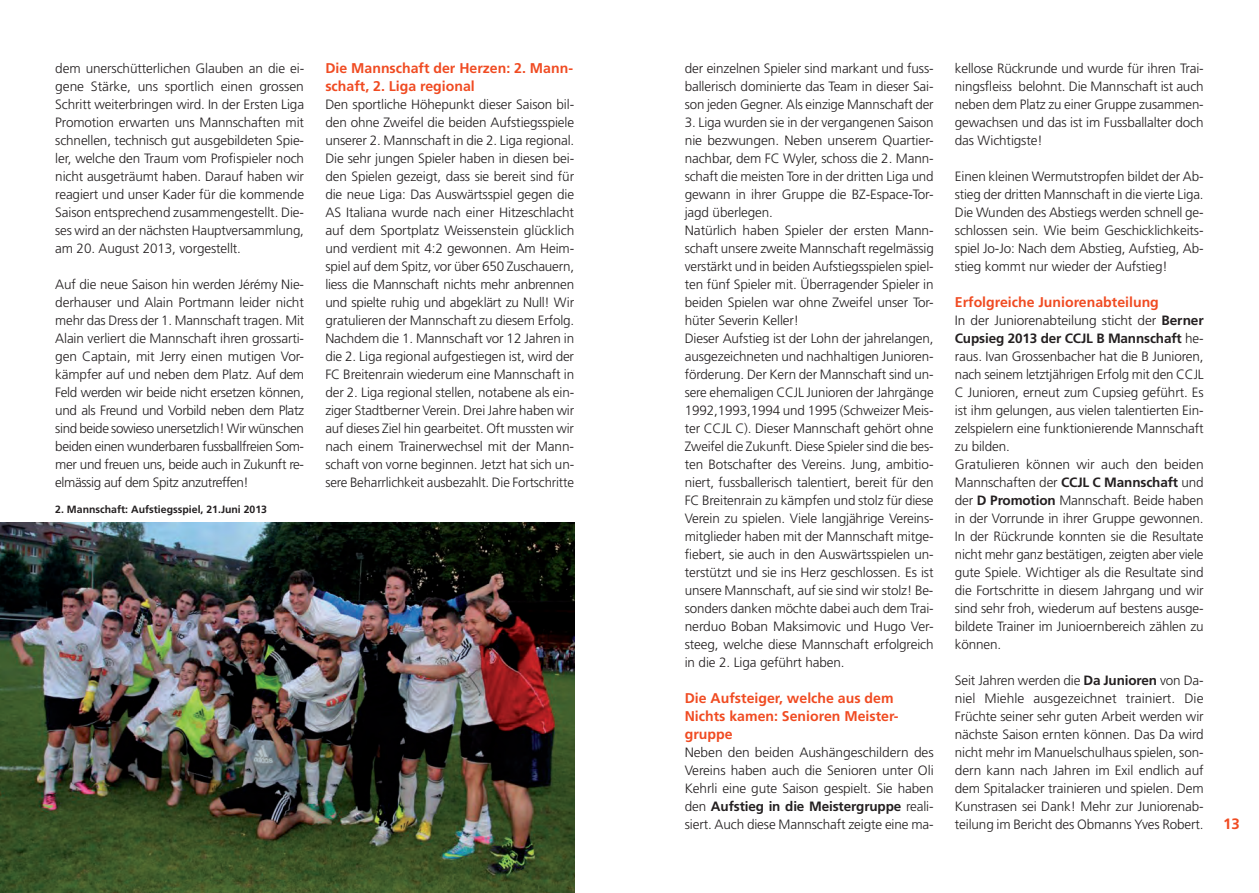
<style>
.page{position:relative;width:1259px;height:893px;background:#fff}
.page>*{position:absolute;margin:0;border:0;box-sizing:border-box;transform-origin:0 0}
.t1{font:700 15px "Frutiger LT Std";color:#f04b22}
.t2{font:700 14.1px/18px "Frutiger LT Std";color:#f04b22}
.t3{font:300 13.5px/18px "Frutiger LT Std";letter-spacing:-.01em;color:#231f20;text-align:justify}
.t4{font:700 10.5px "Frutiger LT Std";color:#231f20}
.s1{font-weight:700}
</style>
<div class="page">
<img style="left:0;top:523px;width:574px;height:370px">
<p class="t3" style="left:55px;top:59px;width:250px">dem unerschütterlichen Glauben an die ei&shy;gene Stärke, uns sportlich einen grossen Schritt weiterbringen wird. In der Ersten Liga Promotion erwarten uns Mannschaften mit schnellen, technisch gut ausgebildeten Spie&shy;ler, welche den Traum vom Profispieler noch nicht ausgeträumt haben. Darauf haben wir reagiert und unser Kader für die kommende Saison entsprechend zusammengestellt. Die&shy;ses wird an der nächsten Hauptversammlung, am 20. August 2013, vorgestellt.</p>
<p class="t3" style="left:55px;top:275px;width:250px">Auf die neue Saison hin werden Jérémy Nie&shy;derhauser und Alain Portmann leider nicht mehr das Dress der 1. Mannschaft tragen. Mit Alain verliert die Mannschaft ihren grossarti&shy;gen Captain, mit Jerry einen mutigen Vor&shy;kämpfer auf und neben dem Platz. Auf dem Feld werden wir beide nicht ersetzen können, und als Freund und Vorbild neben dem Platz sind beide sowieso unersetzlich! Wir wünschen beiden einen wunderbaren fussballfreien Som&shy;mer und freuen uns, beide auch in Zukunft re&shy;elmässig auf dem Spitz anzutreffen!</p>
<p class="t4" style="left:55px;top:503px;width:213px">2. Mannschaft: Aufstiegsspiel, 21.Juni 2013</p>
<p class="t2" style="left:325px;top:59px;width:249px">Die Mannschaft der Herzen: 2. Mann&shy;schaft, 2. Liga regional</p>
<p class="t3" style="left:325px;top:95px;width:250px">Den sportliche Höhepunkt dieser Saison bil&shy;den ohne Zweifel die beiden Aufstiegsspiele unserer 2. Mannschaft in die 2. Liga regional.<br>Die sehr jungen Spieler haben in diesen bei&shy;den Spielen gezeigt, dass sie bereit sind für die neue Liga: Das Auswärtsspiel gegen die AS Italiana wurde nach einer Hitzeschlacht auf dem Sportplatz Weissenstein glücklich und verdient mit 4:2 gewonnen. Am Heim&shy;spiel auf dem Spitz, vor über 650 Zuschauern, liess die Mannschaft nichts mehr anbrennen und spielte ruhig und abgeklärt zu Null! Wir gratulieren der Mannschaft zu diesem Erfolg.<br>Nachdem die 1. Mannschaft vor 12 Jahren in die 2. Liga regional aufgestiegen ist, wird der FC Breitenrain wiederum eine Mannschaft in der 2. Liga regional stellen, notabene als ein&shy;ziger Stadtberner Verein. Drei Jahre haben wir auf dieses Ziel hin gearbeitet. Oft mussten wir nach einem Trainerwechsel mit der Mann&shy;schaft von vorne beginnen. Jetzt hat sich un&shy;sere Beharrlichkeit ausbezahlt. Die Fortschritte</p>
<p class="t3" style="left:685px;top:59px;width:250px">der einzelnen Spieler sind markant und fuss&shy;ballerisch dominierte das Team in dieser Sai&shy;son jeden Gegner. Als einzige Mannschaft der</p>
<p class="t3" style="left:685px;top:113px;width:250px;text-align:left">3. Liga wurden sie in der vergangenen Saison nie bezwungen. Neben unserem Quartier&shy;nachbar, dem FC Wyler, schoss die 2. Mann&shy;schaft die meisten Tore in der dritten Liga und gewann in ihrer Gruppe die BZ-Espace-Tor&shy;jagd überlegen.<br>Natürlich haben Spieler der ersten Mann&shy;schaft unsere zweite Mannschaft regelmässig verstärkt und in beiden Aufstiegsspielen spiel&shy;ten fünf Spieler mit. Überragender Spieler in beiden Spielen war ohne Zweifel unser Tor&shy;hüter Severin Keller!<br>Dieser Aufstieg ist der Lohn der jahrelangen, ausgezeichneten und nachhaltigen Junioren&shy;förderung. Der Kern der Mannschaft sind un&shy;sere ehemaligen CCJL Junioren der Jahrgänge 1992,1993,1994 und 1995 (Schweizer Meis&shy;ter CCJL C). Dieser Mannschaft gehört ohne Zweifel die Zukunft. Diese Spieler sind die bes&shy;ten Botschafter des Vereins. Jung, ambitio&shy;niert, fussballerisch talentiert, bereit für den FC Breitenrain zu kämpfen und stolz für diese Verein zu spielen. Viele langjährige Vereins&shy;mitglieder haben mit der Mannschaft mitge&shy;fiebert, sie auch in den Auswärtsspielen un&shy;terstützt und sie ins Herz geschlossen. Es ist unsere Mannschaft, auf sie sind wir stolz! Be&shy;sonders danken möchte dabei auch dem Trai&shy;nerduo Boban Maksimovic und Hugo Ver&shy;steeg, welche diese Mannschaft erfolgreich in die 2. Liga geführt haben.</p>
<p class="t2" style="left:685px;top:689px;width:215px">Die Aufsteiger, welche aus dem<br>Nichts kamen: Senioren Meister&shy;gruppe</p>
<p class="t3" style="left:685px;top:743px;width:250px">Neben den beiden Aushängeschildern des Vereins haben auch die Senioren unter Oli Kehrli eine gute Saison gespielt. Sie haben den <span class="s1">Aufstieg in die Meistergruppe</span> reali&shy;siert. Auch diese Mannschaft zeigte eine ma-</p>
<p class="t3" style="left:955px;top:59px;width:250px">kellose Rückrunde und wurde für ihren Trai&shy;ningsfleiss belohnt. Die Mannschaft ist auch neben dem Platz zu einer Gruppe zusammen&shy;gewachsen und das ist im Fussballalter doch das Wichtigste!</p>
<p class="t3" style="left:955px;top:167px;width:250px">Einen kleinen Wermutstropfen bildet der Ab&shy;stieg der dritten Mannschaft in die vierte Liga.<br>Die Wunden des Abstiegs werden schnell ge&shy;schlossen sein. Wie beim Geschicklichkeits&shy;spiel Jo-Jo: Nach dem Abstieg, Aufstieg, Ab&shy;stieg kommt nur wieder der Aufstieg!</p>
<p class="t2" style="left:955px;top:293px;width:205px">Erfolgreiche Juniorenabteilung</p>
<p class="t3" style="left:955px;top:311px;width:250px;text-align:left">In der Juniorenabteilung sticht der <span class="s1">Berner Cupsieg 2013 der CCJL B Mannschaft</span> he&shy;raus. Ivan Grossenbacher hat die B Junioren, nach seinem letztjährigen Erfolg mit den CCJL C Junioren, erneut zum Cupsieg geführt. Es ist ihm gelungen, aus vielen talentierten Ein&shy;zelspielern eine funktionierende Mannschaft zu bilden.<br>Gratulieren können wir auch den beiden Mannschaften der <span class="s1">CCJL C Mannschaft</span> und der <span class="s1">D Promotion</span> Mannschaft. Beide haben in der Vorrunde in ihrer Gruppe gewonnen.<br>In der Rückrunde konnten sie die Resultate nicht mehr ganz bestätigen, zeigten aber viele gute Spiele. Wichtiger als die Resultate sind die Fortschritte in diesem Jahrgang und wir sind sehr froh, wiederum auf bestens ausge&shy;bildete Trainer im Junioernbereich zählen zu können.</p>
<p class="t3" style="left:955px;top:671px;width:250px">Seit Jahren werden die <span class="s1">Da Junioren</span> von Da&shy;niel Miehle ausgezeichnet trainiert. Die Früchte seiner sehr guten Arbeit werden wir nächste Saison ernten können. Das Da wird nicht mehr im Manuelschulhaus spielen, son&shy;dern kann nach Jahren im Exil endlich auf dem Spitalacker trainieren und spielen. Dem Kunstrasen sei Dank! Mehr zur Juniorenab&shy;teilung im Bericht des Obmanns Yves Robert.</p>
<p class="t1" style="left:1223px;top:815px;width:18px">13</p>
</div>
